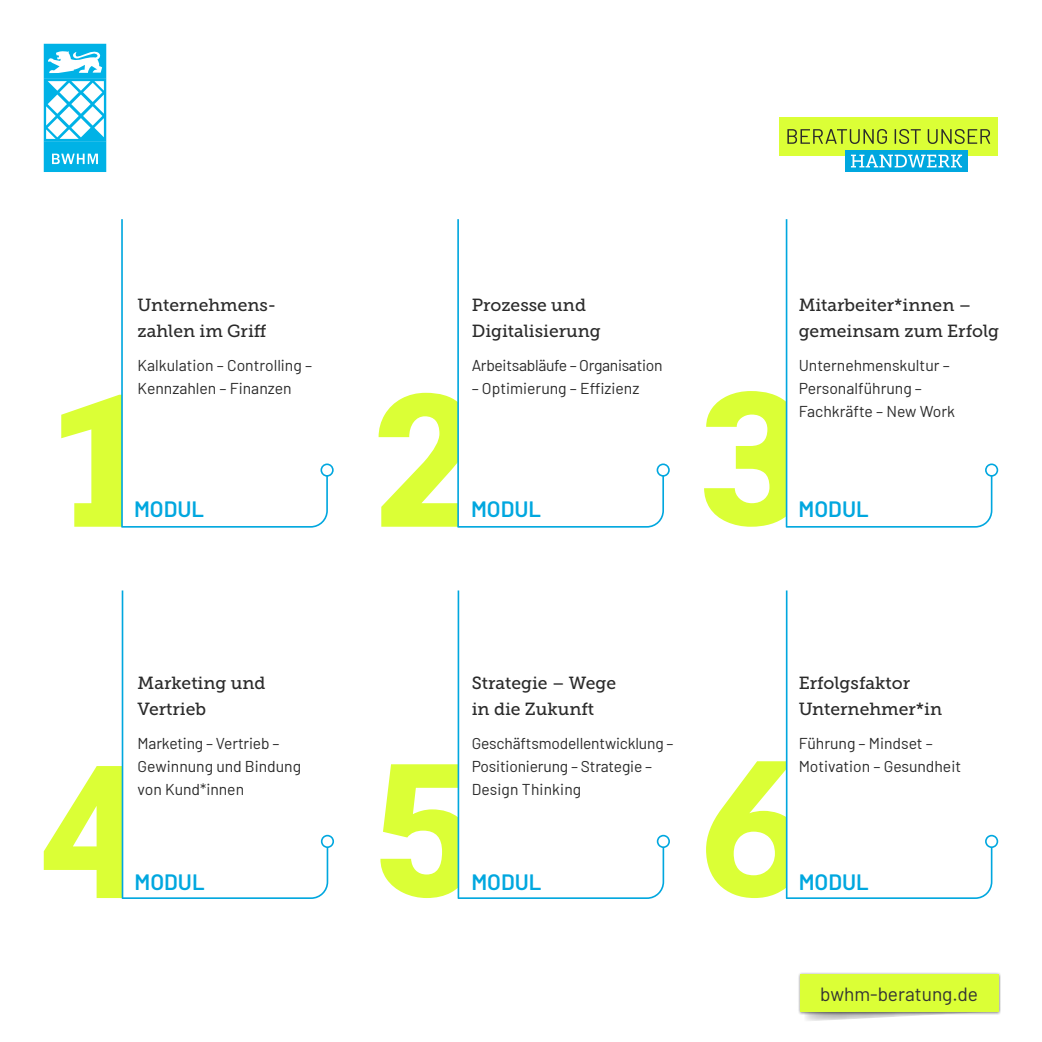
<style>
.page{position:relative;width:1042px;height:1042px;background:#fff}
.page>*{position:absolute;margin:0;border:0;box-sizing:border-box;transform-origin:0 0}
.t1{font:600 22.22px "Barlow";color:#00a7df}
.t2{font:19.07px "Barlow";color:#333}
.t3{font:17.5px/26.2px "Museo Slab 500";color:#2a2a2a}
.t4{font:15.75px/22.8px "Barlow";color:#2a2a2a}
.t5{font:15.75px "Barlow";letter-spacing:-.02em;color:#2a2a2a}
</style>
<div class="page">
<svg style="left:704px;top:391px;width:82px;height:136px"></svg>
<svg style="left:786px;top:219px;width:206px;height:309px"></svg>
<svg style="left:985px;top:463px;width:13px;height:14px"></svg>
<svg style="left:378px;top:393px;width:79px;height:134px"></svg>
<svg style="left:457px;top:219px;width:207px;height:309px"></svg>
<svg style="left:656px;top:463px;width:14px;height:14px"></svg>
<svg style="left:61px;top:395px;width:60px;height:132px"></svg>
<svg style="left:121px;top:219px;width:207px;height:309px"></svg>
<svg style="left:320px;top:463px;width:14px;height:14px"></svg>
<svg style="left:706px;top:761px;width:80px;height:137px"></svg>
<svg style="left:992px;top:835px;width:6px;height:13px"></svg>
<svg style="left:380px;top:764px;width:77px;height:134px"></svg>
<svg style="left:664px;top:835px;width:6px;height:13px"></svg>
<svg style="left:44px;top:766px;width:78px;height:132px"></svg>
<svg style="left:328px;top:835px;width:6px;height:13px"></svg>
<svg style="left:786px;top:590px;width:206px;height:309px"></svg>
<svg style="left:457px;top:590px;width:207px;height:309px"></svg>
<svg style="left:122px;top:590px;width:206px;height:309px"></svg>
<svg style="left:44px;top:44px;width:62px;height:128px"></svg>
<div style="left:779px;top:117px;width:219px;height:39px;background:#dbff36"></div>
<div style="left:845px;top:150px;width:123px;height:22px;background:#00a7df"></div>
<svg style="left:787px;top:129px;width:100px;height:15px"></svg>
<svg style="left:894px;top:129px;width:27px;height:15px"></svg>
<svg style="left:927px;top:129px;width:63px;height:15px"></svg>
<svg style="left:851px;top:155px;width:111px;height:12px"></svg>
<svg style="left:804px;top:1014px;width:194px;height:7px"></svg>
<div style="left:797px;top:971px;width:204px;height:43px;background:#000;opacity:.6"></div>
<div style="left:800px;top:974px;width:198px;height:37px;background:#dbff36"></div>
<p class="t3" style="left:138px;top:292px;width:140px">Unternehmens&shy;zahlen im Griff</p>
<p class="t4" style="left:138px;top:353px;width:176px">Kalkulation – Controlling –<br>Kennzahlen – Finanzen</p>
<p class="t3" style="left:472px;top:292px;width:131px">Prozesse und<br>Digitalisierung</p>
<p class="t5" style="left:472px;top:354px;width:192px">Arbeitsabläufe – Organisation</p>
<p class="t4" style="left:472px;top:375px;width:169px">– Optimierung – Effizienz</p>
<p class="t3" style="left:798px;top:292px;width:202px">Mitarbeiter*innen – gemeinsam zum Erfolg</p>
<p class="t4" style="left:798px;top:353px;width:158px">Unternehmenskultur –<br>Personalführung –<br>Fachkräfte – New Work</p>
<h1 class="t1" style="left:134px;top:492px;width:72px">MODUL</h1>
<h1 class="t1" style="left:471px;top:492px;width:72px">MODUL</h1>
<h1 class="t1" style="left:798px;top:492px;width:72px">MODUL</h1>
<p class="t3" style="left:138px;top:670px;width:129px">Marketing und<br>Vertrieb</p>
<p class="t3" style="left:472px;top:670px;width:146px">Strategie – Wege in die Zukunft</p>
<p class="t3" style="left:798px;top:670px;width:145px">Erfolgsfaktor<br>Unternehmer*in</p>
<p class="t4" style="left:138px;top:731px;width:165px">Marketing – Vertrieb –<br>Gewinnung und Bindung von Kund*innen</p>
<p class="t4" style="left:472px;top:731px;width:203px">Geschäftsmodellentwicklung –<br>Positionierung – Strategie –<br>Design Thinking</p>
<p class="t4" style="left:798px;top:731px;width:164px">Führung – Mindset –<br>Motivation – Gesundheit</p>
<h1 class="t1" style="left:135px;top:865px;width:72px">MODUL</h1>
<h1 class="t1" style="left:471px;top:865px;width:72px">MODUL</h1>
<h1 class="t1" style="left:799px;top:865px;width:72px">MODUL</h1>
<p class="t2" style="left:820px;top:980px;width:159px">bwhm-beratung.de</p>
</div>
